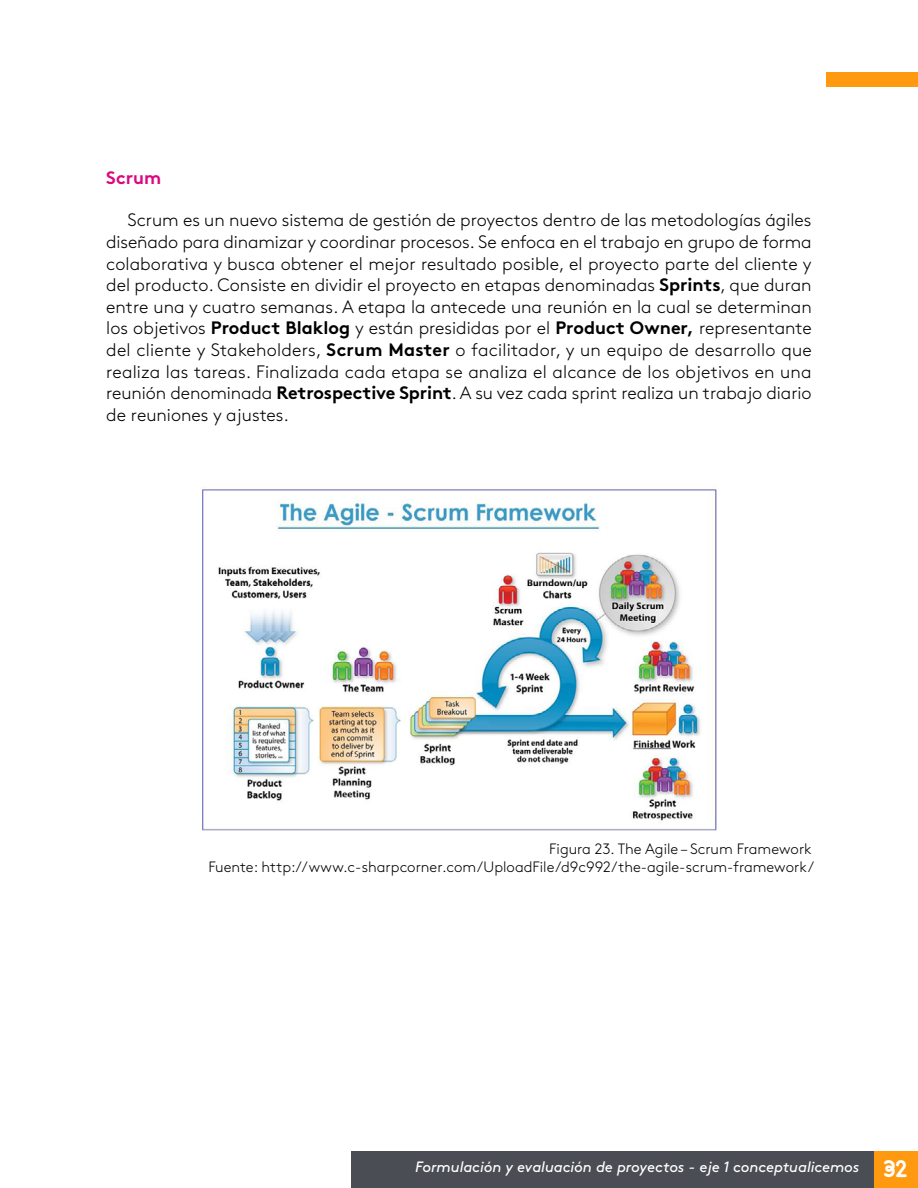
<style>
.page{position:relative;width:918px;height:1188px;background:#fff}
.page>*{position:absolute;margin:0;border:0;box-sizing:border-box;transform-origin:0 0}
.t1{font:300 18px/21.6px "Brown Std";letter-spacing:-.005em;color:#000;text-align:justify}
.t2{font:18px "Brown Std Bold Alt";color:#da0881}
.t3{font:300 15px/18px "Brown Std";color:#000;text-align:right}
.t4{font:italic 15px "Brown Std";letter-spacing:-.005em;color:#fff}
.s1{font-family:"Brown Std Bold Alt";font-weight:400}
.s2{font-family:"Areandina Voz";font-style:normal;font-size:24px}
</style>
<div class="page">
<div style="left:826px;top:72px;width:92px;height:15px;background:#ff990f"></div>
<div style="left:873px;top:1151px;width:45px;height:37px;background:#ff990f"></div>
<div style="left:351px;top:1151px;width:522px;height:37px;background:#4a4d54"></div>
<img style="left:201px;top:487px;width:516px;height:345px">
<p class="t2" style="left:106px;top:166px;width:56px">Scrum</p>
<p class="t1" style="left:106px;top:210px;width:707px;text-indent:21px">Scrum es un nuevo sistema de gestión de proyectos dentro de las metodologías ágiles diseñado para dinamizar y coordinar procesos. Se enfoca en el trabajo en grupo de forma colaborativa y busca obtener el mejor resultado posible, el proyecto parte del cliente y del producto. Consiste en dividir el proyecto en etapas denominadas <span class="s1">Sprints</span>, que duran entre una y cuatro semanas. A etapa la antecede una reunión en la cual se determinan los objetivos <span class="s1">Product Blaklog</span> y están presididas por el <span class="s1">Product Owner,</span> representante del cliente y Stakeholders, <span class="s1">Scrum Master</span> o facilitador, y un equipo de desarrollo que realiza las tareas. Finalizada cada etapa se analiza el alcance de los objetivos en una reunión denominada <span class="s1">Retrospective Sprint</span>. A su vez cada sprint realiza un trabajo diario de reuniones y ajustes.</p>
<p class="t3" style="left:208px;top:840px;width:607px">Figura 23. The Agile – Scrum Framework<br>Fuente: http://www.c-sharpcorner.com/UploadFile/d9c992/the-agile-scrum-framework/</p>
<p class="t4" style="left:415px;top:1158px;width:494px">Formulación y evaluación de proyectos - eje 1 conceptualicemos <span class="s2">32</span></p>
</div>
